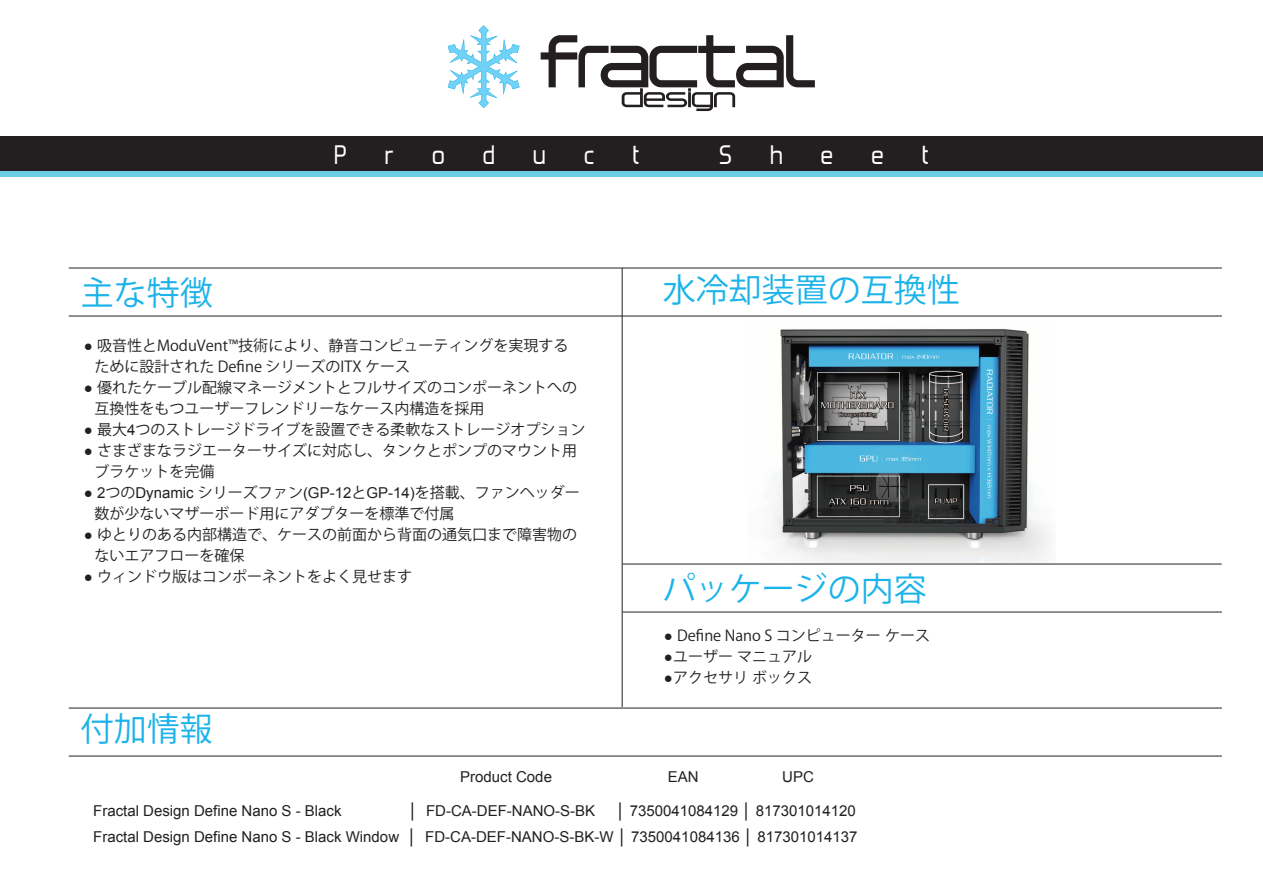
<style>
.page{position:relative;width:1263px;height:893px;background:#fff}
.page>*{position:absolute;margin:0;border:0;box-sizing:border-box;transform-origin:0 0}
.t1{font:33px "Koz Go Pro";color:#1bb3e9}
.t2{font:31.5px "Forgotten Futurist";letter-spacing:1.2em;color:#fff}
.t3{font:15px/21px "Koz Go Pro";color:#231f20}
.t4{font:15px/25.5px "Arial";color:#231f20;text-align:right}
.s1{font-family:"Arial"}
.s2{font-family:"Koz Go Pro"}
</style>
<div class="page">
<hr style="left:69px;top:268px;width:1153px;height:1px;background:#231f20">
<hr style="left:69px;top:316px;width:1153px;height:1px;background:#231f20">
<hr style="left:69px;top:708px;width:1153px;height:1px;background:#231f20">
<hr style="left:69px;top:756px;width:1153px;height:1px;background:#231f20">
<hr style="left:622px;top:564px;width:599px;height:1px;background:#231f20">
<hr style="left:622px;top:612px;width:600px;height:1px;background:#231f20">
<hr style="left:622px;top:268px;width:1px;height:439px;background:#231f20">
<div style="left:0;top:164px;width:1263px;height:13px;background:#6ccde7"></div>
<div style="left:0;top:137px;width:1263px;height:34px;background:#231f20"></div>
<svg style="left:541px;top:35px;width:274px;height:76px"></svg>
<svg style="left:448px;top:25px;width:72px;height:83px"></svg>
<img style="left:719px;top:315px;width:376px;height:250px">
<h2 class="t2" style="left:334px;top:141px;width:307px">Product</h2>
<h2 class="t2" style="left:719px;top:141px;width:211px">Sheet</h2>
<h1 class="t1" style="left:81px;top:271px;width:133px">主な特徴</h1>
<p class="t3" style="left:94px;top:336px;width:475px;text-indent:-10px"><span class="s1">●</span> 吸音性とModuVent™技術により、静音コンピューティングを実現するために設計された Define シリーズのITX ケース</p>
<p class="t3" style="left:94px;top:378px;width:484px;text-indent:-10px"><span class="s1">●</span> 優れたケーブル配線マネージメントとフルサイズのコンポーネントへの互換性をもつユーザーフレンドリーなケース内構造を採用</p>
<p class="t3" style="left:84px;top:420px;width:503px"><span class="s1">●</span> 最大<span class="s1">4</span>つのストレージドライブを設置できる柔軟なストレージオプション</p>
<p class="t3" style="left:94px;top:441px;width:484px;text-indent:-10px"><span class="s1">●</span> さまざまなラジエーターサイズに対応し、タンクとポンプのマウント用ブラケットを完備</p>
<p class="t4" style="left:84px;top:481px;width:497px">● 2<span class="s2">つの</span>Dynamic <span class="s2">シリーズファン</span>(GP-12<span class="s2">と</span>GP-14)<span class="s2">を搭載、ファンヘッダー</span></p>
<p class="t3" style="left:94px;top:504px;width:362px">数が少ないマザーボード用にアダプターを標準で付属</p>
<p class="t3" style="left:94px;top:525px;width:484px;text-indent:-10px"><span class="s1">●</span> ゆとりのある内部構造で、ケースの前面から背面の通気口まで障害物のないエアフローを確保</p>
<p class="t3" style="left:84px;top:567px;width:330px"><span class="s1">●</span> ウィンドウ版はコンポーネントをよく見せます</p>
<h1 class="t1" style="left:81px;top:707px;width:133px">付加情報</h1>
<h1 class="t1" style="left:663px;top:268px;width:298px">水冷却装置の互換性</h1>
<h1 class="t1" style="left:663px;top:567px;width:265px">パッケージの内容</h1>
<p class="t3" style="left:664px;top:625px;width:268px"><span class="s1">●</span> Define Nano S コンピューターケース</p>
<p class="t3" style="left:664px;top:646px;width:150px"><span class="s1">●</span>ユーザーマニュアル</p>
<p class="t3" style="left:664px;top:667px;width:150px"><span class="s1">●</span>アクセサリボックス</p>
<p class="t4" style="left:460px;top:764px;width:93px">Product Code</p>
<p class="t4" style="left:668px;top:764px;width:32px">EAN</p>
<p class="t4" style="left:782px;top:764px;width:33px">UPC</p>
<p class="t4" style="left:93px;top:798px;width:250px">Fractal Design Define Nano S - Black</p>
<p class="t4" style="left:408px;top:798px;width:188px">│ FD-CA-DEF-NANO-S-BK</p>
<p class="t4" style="left:93px;top:798px;width:766px">│ 7350041084129 │ 817301014120<br>Fractal Design Define Nano S - Black Window │ FD-CA-DEF-NANO-S-BK-W │ 7350041084136 │ 817301014137</p>
</div>
